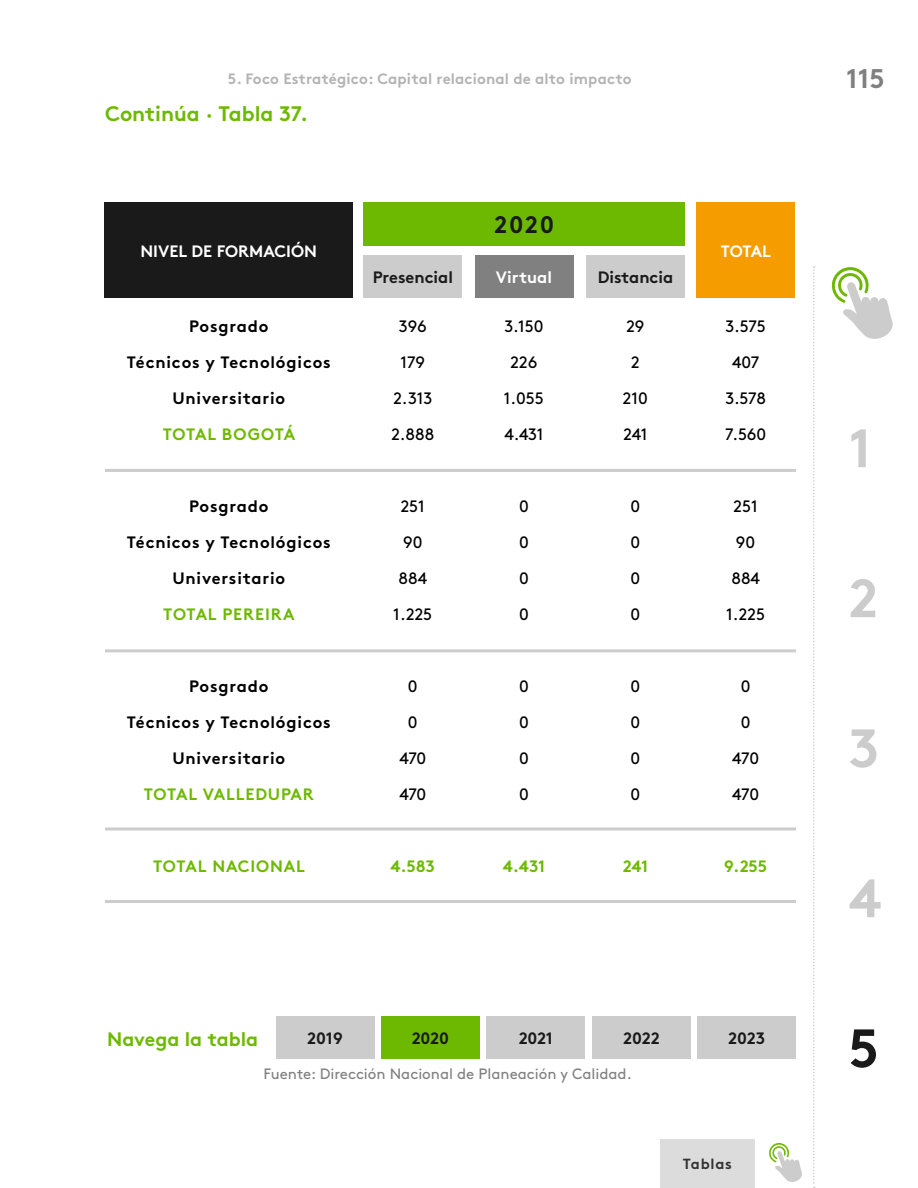
<style>
.page{position:relative;width:918px;height:1188px;background:#fff}
.page>*{position:absolute;margin:0;border:0;box-sizing:border-box;transform-origin:0 0}
.t1{font:700 54px "Brown Std";color:#ccc}
.t2{font:700 54px "Brown Std";color:#1a1a1a}
.t3{font:700 27px "Brown Std";color:#808080}
.t4{font:700 24px "Brown Std";color:#1a1a1a}
.t5{font:700 21px "Brown Std";color:#6db901}
.t6{font:700 19.5px "Brown Std";color:#6db901}
.t7{font:700 16.5px/36px "Brown Std";letter-spacing:.05em;color:#000;text-align:center}
.t8{font:16.5px/36px "Brown Std";letter-spacing:-.005em;color:#000;text-align:center}
.t9{font:700 16.5px "Brown Std";letter-spacing:.05em;color:#6db901}
.t10{font:700 16.5px "Brown Std";color:#1a1a1a}
.t11{font:700 16.5px "Brown Std";color:#fff}
.t12{font:700 15px "Brown Std";letter-spacing:.01em;color:#b3b3b3}
.t13{font:15px "Brown Std";color:#808080}
.t14{font:700 14.7px "Brown Std";letter-spacing:.05em;color:#333}
</style>
<div class="page">
<svg style="left:831px;top:267px;width:62px;height:72px"></svg>
<svg style="left:813px;top:266px;width:2px;height:922px"></svg>
<svg style="left:769px;top:1143px;width:33px;height:39px"></svg>
<div style="left:660px;top:1139px;width:94px;height:49px;background:#dcdcdc"></div>
<div style="left:105px;top:202px;width:248px;height:96px;background:#1a1a1a"></div>
<div style="left:363px;top:202px;width:322px;height:44px;background:#6db901"></div>
<div style="left:363px;top:256px;width:99px;height:42px;background:#ccc"></div>
<div style="left:586px;top:256px;width:99px;height:42px;background:#ccc"></div>
<div style="left:475px;top:256px;width:98px;height:42px;background:#808080"></div>
<div style="left:696px;top:202px;width:99px;height:96px;background:#f59c00"></div>
<hr style="left:105px;top:469px;width:691px;height:3px;background:#ccc">
<hr style="left:105px;top:649px;width:691px;height:3px;background:#ccc">
<hr style="left:105px;top:827px;width:691px;height:3px;background:#ccc">
<hr style="left:105px;top:900px;width:691px;height:3px;background:#ccc">
<div style="left:276px;top:1017px;width:98px;height:42px;background:#ccc"></div>
<div style="left:381px;top:1017px;width:99px;height:42px;background:#6db901"></div>
<div style="left:486px;top:1017px;width:99px;height:42px;background:#ccc"></div>
<div style="left:592px;top:1017px;width:99px;height:42px;background:#ccc"></div>
<div style="left:697px;top:1017px;width:99px;height:42px;background:#ccc"></div>
<p class="t12" style="left:228px;top:69px;width:405px">5. Foco Estratégico: Capital relacional de alto impacto</p>
<h2 class="t3" style="left:846px;top:62px;width:40px">115</h2>
<p class="t5" style="left:105px;top:101px;width:205px">Continúa · Tabla 37.</p>
<h3 class="t4" style="left:494px;top:210px;width:61px">2020</h3>
<p class="t11" style="left:140px;top:241px;width:178px">NIVEL DE FORMACIÓN</p>
<p class="t11" style="left:721px;top:241px;width:52px">TOTAL</p>
<p class="t10" style="left:373px;top:267px;width:82px">Presencial</p>
<p class="t11" style="left:496px;top:267px;width:58px">Virtual</p>
<p class="t10" style="left:598px;top:267px;width:77px">Distancia</p>
<p class="t7" style="left:127px;top:308px;width:205px">Posgrado<br>Técnicos y Tecnológicos<br>Universitario</p>
<p class="t9" style="left:163px;top:424px;width:134px">TOTAL BOGOTÁ</p>
<p class="t8" style="left:391px;top:309px;width:44px">396<br>179<br>2.313<br>2.888</p>
<p class="t8" style="left:504px;top:309px;width:42px">3.150<br>226<br>1.055<br>4.431</p>
<p class="t8" style="left:623px;top:309px;width:26px">29<br>2<br>210<br>241</p>
<p class="t8" style="left:725px;top:309px;width:43px">3.575<br>407<br>3.578<br>7.560</p>
<p class="t7" style="left:127px;top:488px;width:205px">Posgrado<br>Técnicos y Tecnológicos<br>Universitario</p>
<p class="t9" style="left:163px;top:604px;width:133px">TOTAL PEREIRA</p>
<p class="t8" style="left:393px;top:489px;width:41px">251<br>90<br>884<br>1.225</p>
<p class="t8" style="left:519px;top:489px;width:11px;text-align:justify">0<br>0<br>0<br>0</p>
<p class="t8" style="left:631px;top:489px;width:11px;text-align:justify">0<br>0<br>0<br>0</p>
<p class="t8" style="left:726px;top:489px;width:41px">251<br>90<br>884<br>1.225</p>
<p class="t7" style="left:127px;top:668px;width:205px">Posgrado<br>Técnicos y Tecnológicos<br>Universitario</p>
<p class="t9" style="left:144px;top:784px;width:172px">TOTAL VALLEDUPAR</p>
<p class="t8" style="left:399px;top:669px;width:28px">0<br>0<br>470<br>470</p>
<p class="t8" style="left:519px;top:669px;width:11px;text-align:justify">0<br>0<br>0<br>0</p>
<p class="t8" style="left:631px;top:669px;width:11px;text-align:justify">0<br>0<br>0<br>0</p>
<p class="t8" style="left:732px;top:669px;width:28px">0<br>0<br>470<br>470</p>
<p class="t9" style="left:153px;top:856px;width:153px">TOTAL NACIONAL</p>
<p class="t9" style="left:391px;top:856px;width:46px">4.583</p>
<p class="t9" style="left:503px;top:857px;width:44px">4.431</p>
<p class="t9" style="left:623px;top:856px;width:27px">241</p>
<p class="t9" style="left:724px;top:857px;width:44px">9.255</p>
<p class="t6" style="left:107px;top:1027px;width:153px">Navega la tabla</p>
<p class="t10" style="left:307px;top:1028px;width:37px">2019</p>
<p class="t10" style="left:412px;top:1028px;width:39px">2020</p>
<p class="t10" style="left:519px;top:1028px;width:36px">2021</p>
<p class="t10" style="left:623px;top:1028px;width:38px">2022</p>
<p class="t10" style="left:728px;top:1028px;width:38px">2023</p>
<p class="t13" style="left:263px;top:1065px;width:370px">Fuente: Dirección Nacional de Planeación y Calidad.</p>
<p class="t14" style="left:683px;top:1155px;width:50px">Tablas</p>
<h1 class="t1" style="left:848px;top:415px;width:24px">1</h1>
<h1 class="t1" style="left:848px;top:565px;width:31px">2</h1>
<h1 class="t1" style="left:848px;top:715px;width:32px">3</h1>
<h1 class="t1" style="left:848px;top:865px;width:35px">4</h1>
<h1 class="t2" style="left:848px;top:1015px;width:32px">5</h1>
</div>
